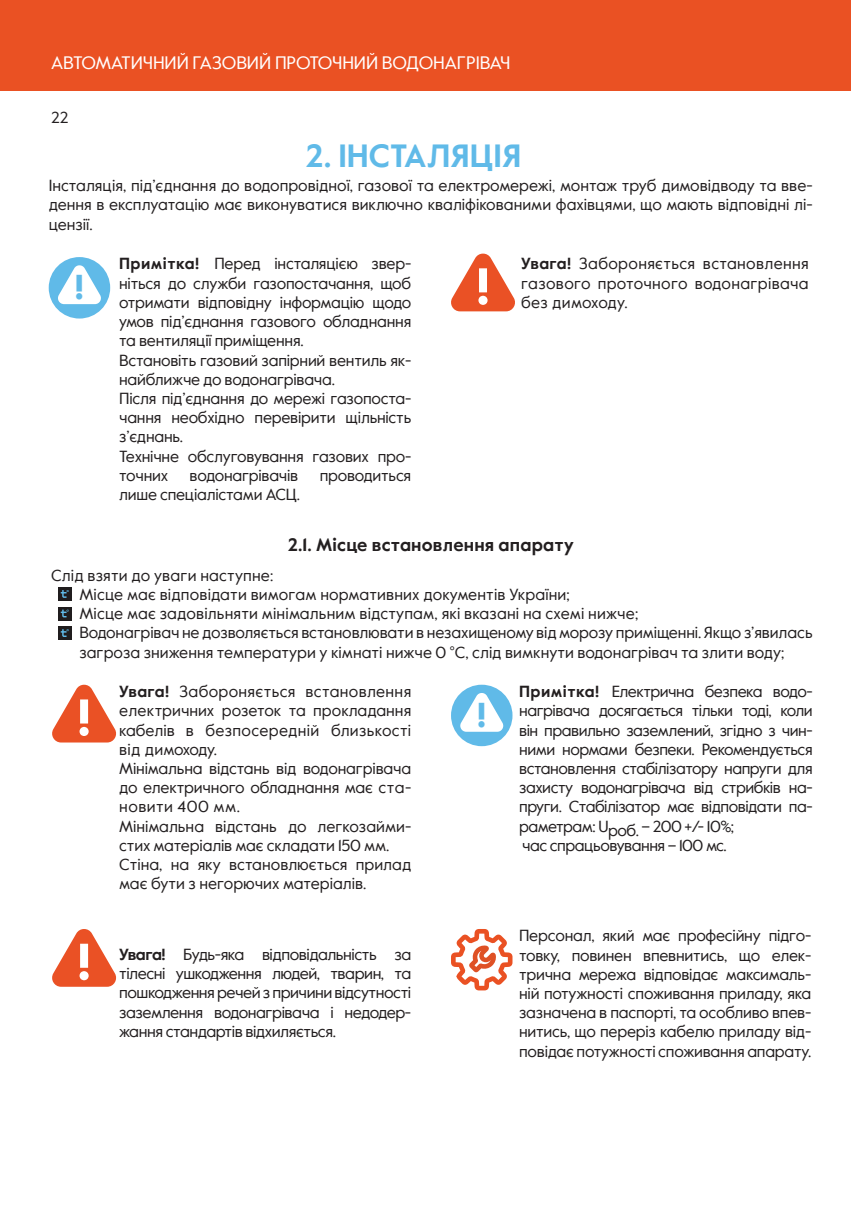
<style>
.page{position:relative;width:851px;height:1214px;background:#fff}
.page>*{position:absolute;margin:0;border:0;box-sizing:border-box;transform-origin:0 0}
.t1{font:900 51.2px "Value Sans Pro";color:#fff}
.t2{font:900 34.4px "Value Sans Pro";color:#60bae8}
.t3{font:700 32px "Value Sans Pro";color:#60bae8}
.t4{font:18px "Value Sans Pro";letter-spacing:-.005em;color:#fff}
.t5{font:700 18px "Value Sans Pro";letter-spacing:.01em;color:#231f20}
.t6{font:16px/19.2px "Value Sans Pro";letter-spacing:-.015em;color:#231f20;text-align:justify}
.s1{font-weight:700}
</style>
<div class="page">
<div style="left:0;top:0;width:850px;height:91px;background:#ea5123"></div>
<svg style="left:451px;top:253px;width:64px;height:58px"></svg>
<svg style="left:52px;top:684px;width:65px;height:58px"></svg>
<svg style="left:52px;top:929px;width:65px;height:57px"></svg>
<div style="left:49px;top:257px;width:61px;height:61px;background:#60bae8;border-radius:50%"></div>
<svg style="left:56px;top:264px;width:46px;height:40px"></svg>
<div style="left:451px;top:684px;width:61px;height:62px;background:#60bae8;border-radius:50%"></div>
<svg style="left:458px;top:692px;width:46px;height:39px"></svg>
<svg style="left:451px;top:929px;width:61px;height:61px"></svg>
<div style="left:58px;top:587px;width:13px;height:13px;background:#201d1e"></div>
<svg style="left:61px;top:590px;width:7px;height:7px"></svg>
<div style="left:58px;top:606px;width:13px;height:14px;background:#201d1e"></div>
<svg style="left:61px;top:609px;width:7px;height:8px"></svg>
<div style="left:58px;top:626px;width:13px;height:14px;background:#201d1e"></div>
<svg style="left:61px;top:629px;width:7px;height:8px"></svg>
<p class="t4" style="left:51px;top:51px;width:461px">АВТОМАТИЧНИЙ ГАЗОВИЙ ПРОТОЧНИЙ ВОДОНАГРІВАЧ</p>
<p class="t6" style="left:51px;top:108px;width:19px">22</p>
<h3 class="t3" style="left:305px;top:136px;width:217px">2. ІНСТАЛЯЦІЯ</h3>
<p class="t6" style="left:49px;top:176px;width:765px">Інсталяція, під’єднання до водопровідної, газової та електромережі, монтаж труб димовідводу та вве&shy;дення в експлуатацію має виконуватися виключно кваліфікованими фахівцями, що мають відповідні лі&shy;цензії.</p>
<h2 class="t2" style="left:75px;top:266px;width:11px">!</h2>
<p class="t6" style="left:119px;top:254px;width:293px;text-align:left"><span class="s1">Примітка!</span> Перед інсталяцією звер&shy;ніться до служби газопостачання, щоб отримати відповідну інформацію щодо умов під’єднання газового обладнання та вентиляції приміщення.<br>Встановіть газовий запірний вентиль як&shy;найближче до водонагрівача.<br>Після під’єднання до мережі газопоста&shy;чання необхідно перевірити щільність з’єднань.<br>Технічне обслуговування газових про&shy;точних</p>
<p class="t6" style="left:189px;top:466px;width:110px">водонагрівачів</p>
<p class="t6" style="left:320px;top:466px;width:93px">проводиться</p>
<p class="t6" style="left:119px;top:485px;width:182px">лише спеціалістами АСЦ.</p>
<h1 class="t1" style="left:476px;top:255px;width:15px">!</h1>
<p class="t6" style="left:521px;top:254px;width:289px"><span class="s1">Увага!</span> Забороняється встановлення газового проточного водонагрівача без димоходу.</p>
<p class="t5" style="left:287px;top:534px;width:287px">2.1. Місце встановлення апарату</p>
<p class="t6" style="left:79px;top:566px;width:734px;text-align:left;text-indent:-28px">Слід взяти до уваги наступне:<br>Місце має відповідати вимогам нормативних документів України;<br>Місце має задовільняти мінімальним відступам, які вказані на схемі нижче;<br>Водонагрівач не дозволяється встановлювати в незахищеному від морозу приміщенні. Якщо з’явилась загроза зниження температури у кімнаті нижче 0 °С, слід вимкнути водонагрівач та злити воду;</p>
<p class="t6" style="left:119px;top:682px;width:293px;text-align:left"><span class="s1">Увага!</span> Забороняється встановлення електричних розеток та прокладання кабелів в безпосередній близькості від димоходу.<br>Мінімальна відстань від водонагрівача до електричного обладнання має ста&shy;новити 400 мм.<br>Мінімальна відстань до легкозайми&shy;стих матеріалів має складати 150 мм.<br>Стіна, на яку встановлюється прилад має бути з негорючих матеріалів.</p>
<p class="t6" style="left:519px;top:682px;width:295px;text-align:left"><span class="s1">Примітка!</span> Електрична безпека водо&shy;нагрівача досягається тільки тоді, коли він правильно заземлений, згідно з чин&shy;ними нормами безпеки. Рекомендується встановлення стабілізатору напруги для захисту водонагрівача від стрибків на&shy;пруги. Стабілізатор має відповідати па&shy;раметрам: Uроб. – 200 +/- 10%;<br>час спрацьовування – 100 мс.</p>
<p class="t6" style="left:519px;top:926px;width:293px">Персонал, який має професійну підго&shy;товку, повинен впевнитись, що елек&shy;трична мережа відповідає максималь&shy;ній потужності споживання приладу, яка зазначена в паспорті, та особливо впев&shy;нитись, що переріз кабелю приладу від&shy;повідає потужності споживання апарату.</p>
<h1 class="t1" style="left:77px;top:686px;width:15px">!</h1>
<h2 class="t2" style="left:477px;top:694px;width:11px">!</h2>
<h1 class="t1" style="left:77px;top:930px;width:15px">!</h1>
<p class="t6" style="left:119px;top:944px;width:293px"><span class="s1">Увага!</span> Будь-яка відповідальність за тілесні ушкодження людей, тварин, та пошкодження речей з причини відсутності заземлення водонагрівача і недодер&shy;жання стандартів відхиляється.</p>
</div>
